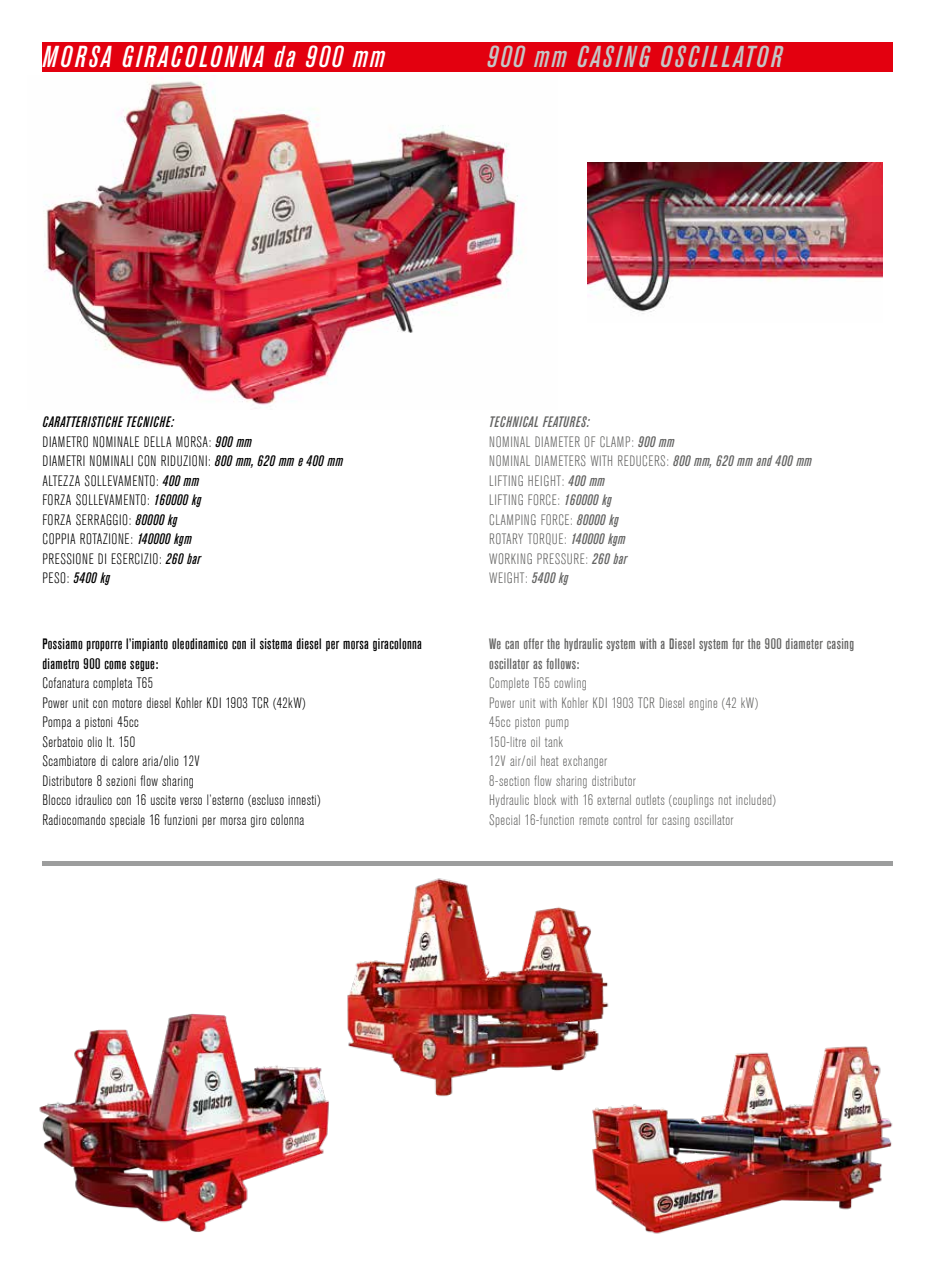
<style>
.page{position:relative;width:936px;height:1276px;background:#fff}
.page>*{position:absolute;margin:0;border:0;box-sizing:border-box;transform-origin:0 0}
.t1{font:italic 500 condensed 30px "Akzidenz Grotesk BE";letter-spacing:.09em;color:#fff}
.t2{font:italic 500 condensed 30px "Akzidenz Grotesk BE";letter-spacing:.09em;color:#c5c6c6}
.t3{font:300 condensed 15px/19.5px "Akzidenz Grotesk BE";letter-spacing:.025em;color:#000}
.t4{font:300 condensed 15px/19.5px "Akzidenz Grotesk BE";letter-spacing:.025em;color:#636362}
.t5{font:500 condensed 15px/19.5px "Akzidenz Grotesk BE";letter-spacing:.025em;color:#000}
.t6{font:500 condensed 15px/19.5px "Akzidenz Grotesk BE";letter-spacing:.025em;color:#636362}
.s1{font-weight:500;font-style:italic}
</style>
<div class="page">
<div style="left:43px;top:43px;width:850px;height:29px;background:#e3000f"></div>
<img style="left:587px;top:163px;width:295px;height:151px">
<img style="left:44px;top:81px;width:478px;height:328px">
<hr style="left:43px;top:861px;width:850px;height:4px;background:#9c9d9d">
<img style="left:39px;top:1013px;width:290px;height:219px">
<img style="left:347px;top:878px;width:262px;height:219px">
<img style="left:576px;top:1028px;width:317px;height:206px">
<h1 class="t1" style="left:43px;top:40px;width:344px">MORSA GIRACOLONNA da 900 mm</h1>
<h1 class="t2" style="left:487px;top:40px;width:296px">900 mm CASING OSCILLATOR</h1>
<p class="t3" style="left:43px;top:413px;width:302px"><span class="s1">CARATTERISTICHE TECNICHE:<br></span>DIAMETRO NOMINALE DELLA MORSA: <span class="s1">900 mm<br></span>DIAMETRI NOMINALI CON RIDUZIONI: <span class="s1">800 mm, 620 mm e 400 mm<br></span>ALTEZZA SOLLEVAMENTO: <span class="s1">400 mm<br></span>FORZA SOLLEVAMENTO: <span class="s1">160000 kg<br></span>FORZA SERRAGGIO: <span class="s1">80000 kg<br></span>COPPIA ROTAZIONE: <span class="s1">140000 kgm<br></span>PRESSIONE DI ESERCIZIO: <span class="s1">260 bar<br></span>PESO: <span class="s1">5400 kg</span></p>
<p class="t4" style="left:489px;top:413px;width:324px"><span class="s1">TECHNICAL FEATURES:<br></span>NOMINAL DIAMETER OF CLAMP: <span class="s1">900 mm<br></span>NOMINAL DIAMETERS WITH REDUCERS: <span class="s1">800 mm, 620 mm and 400 mm<br></span>LIFTING HEIGHT: <span class="s1">400 mm<br></span>LIFTING FORCE: <span class="s1">160000 kg<br></span>CLAMPING FORCE: <span class="s1">80000 kg<br></span>ROTARY TORQUE: <span class="s1">140000 kgm<br></span>WORKING PRESSURE: <span class="s1">260 bar<br></span>WEIGHT: <span class="s1">5400 kg</span></p>
<p class="t5" style="left:43px;top:634px;width:381px">Possiamo proporre l’impianto oleodinamico con il sistema diesel per morsa giracolonna diametro 900 come segue:</p>
<p class="t3" style="left:43px;top:674px;width:279px">Cofanatura completa T65<br>Power unit con motore diesel Kohler KDI 1903 TCR (42kW)<br>Pompa a pistoni 45cc<br>Serbatoio olio lt. 150<br>Scambiatore di calore aria/olio 12V<br>Distributore 8 sezioni flow sharing<br>Blocco idraulico con 16 uscite verso l’esterno (escluso innesti)<br>Radiocomando speciale 16 funzioni per morsa giro colonna</p>
<p class="t6" style="left:489px;top:634px;width:366px">We can offer the hydraulic system with a Diesel system for the 900 diameter casing oscillator as follows:</p>
<p class="t4" style="left:489px;top:674px;width:288px">Complete T65 cowling<br>Power unit with Kohler KDI 1903 TCR Diesel engine (42 kW)<br>45cc piston pump<br>150-litre oil tank<br>12V air/oil heat exchanger<br>8-section flow sharing distributor<br>Hydraulic block with 16 external outlets (couplings not included)<br>Special 16-function remote control for casing oscillator</p>
</div>
